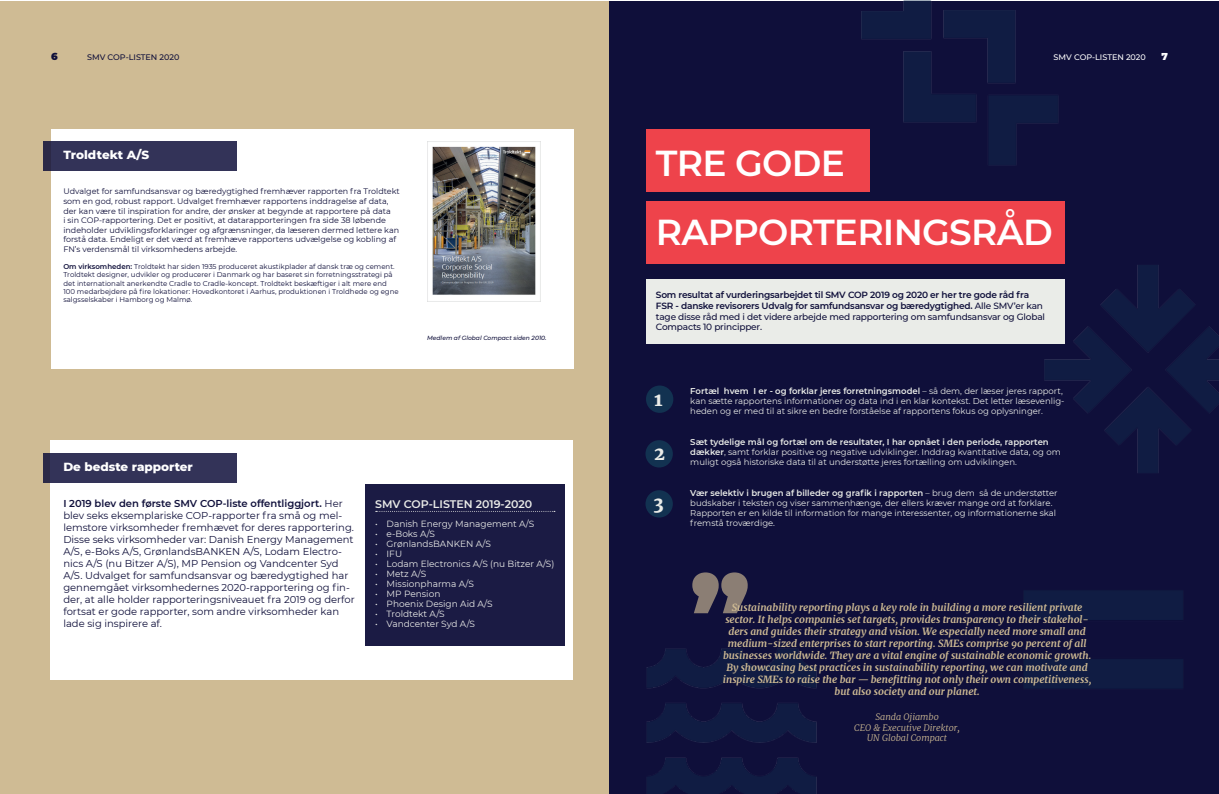
<style>
.page{position:relative;width:1219px;height:794px;background:#fff}
.page>*{position:absolute;margin:0;border:0;box-sizing:border-box;transform-origin:0 0}
.t1{font:900 100px "Montserrat";color:#cfbb94}
.t2{font:600 36px/69.2px "Montserrat";letter-spacing:-.02em;color:#fff}
.t3{font:900 18px "Merriweather";color:#eaece8}
.t4{font:800 12px "Montserrat";color:#fff}
.t5{font:600 11px "Montserrat";letter-spacing:-.005em;color:#eaebe8}
.t6{font:italic 700 10px/12px "Merriweather";color:#cfbb94;text-align:center}
.t7{font:10px/12px "Montserrat";color:#0f0f3a}
.t8{font:900 10px "Montserrat";color:#0f0f3a}
.t9{font:900 10px "Montserrat";color:#fff}
.t10{font:600 9px/10.8px "Montserrat";letter-spacing:-.02em;color:#0f0f3a}
.t11{font:9px "Montserrat";color:#eaebe8}
.t12{font:italic 300 9px/10.8px "Merriweather";color:#cfbb94;text-align:center}
.t13{font:8.5px/10.2px "Montserrat";color:#eaece8}
.t14{font:8px/9.6px "Montserrat";color:#0f0f3a}
.t15{font:500 8px "Montserrat";color:#0f0f3a}
.t16{font:500 8px "Montserrat";color:#fff}
.t17{font:7px/8.4px "Montserrat";color:#0f0f3a}
.t18{font:italic 500 6px "Montserrat";color:#0f0f3a}
.s1{font-weight:600}
.s2{font-weight:500}
</style>
<div class="page">
<div style="left:0;top:1px;width:609px;height:793px;background:#cfbb94"></div>
<div style="left:609px;top:1px;width:610px;height:793px;background:#0f0f3a"></div>
<div style="left:51px;top:129px;width:522px;height:239px;background:#fff"></div>
<div style="left:646px;top:129px;width:223px;height:62px;background:#ee434b"></div>
<div style="left:646px;top:201px;width:418px;height:63px;background:#ee434b"></div>
<div style="left:646px;top:279px;width:418px;height:64px;background:#eaece8"></div>
<div style="left:44px;top:141px;width:193px;height:30px;background:#333358"></div>
<div style="left:646px;top:385px;width:27px;height:28px;background:#123251;border-radius:50%"></div>
<div style="left:645px;top:490px;width:28px;height:27px;background:#123251;border-radius:50%"></div>
<div style="left:645px;top:440px;width:28px;height:27px;background:#123251;border-radius:50%"></div>
<div style="left:50px;top:440px;width:522px;height:240px;background:#fff"></div>
<div style="left:44px;top:453px;width:193px;height:29px;background:#333358"></div>
<img style="left:785px;top:0;width:274px;height:192px">
<img style="left:646px;top:648px;width:171px;height:146px">
<img style="left:1024px;top:591px;width:159px;height:97px">
<img style="left:1023px;top:259px;width:196px;height:214px">
<img style="left:427px;top:141px;width:114px;height:160px">
<div style="left:365px;top:484px;width:200px;height:161px;background:#1b1b44"></div>
<svg style="left:376px;top:511px;width:179px;height:1px"></svg>
<p class="t8" style="left:51px;top:49px;width:8px">6</p>
<p class="t15" style="left:87px;top:51px;width:94px">SMV COP-LISTEN 2020</p>
<p class="t16" style="left:1054px;top:51px;width:94px">SMV COP-LISTEN 2020</p>
<p class="t9" style="left:1162px;top:49px;width:8px">7</p>
<h3 class="t4" style="left:63px;top:146px;width:87px">Troldtekt A/S</h3>
<p class="t14" style="left:63px;top:186px;width:338px">Udvalget for samfundsansvar og bæredygtighed fremhæver rapporten fra Troldtekt som en god, robust rapport. Udvalget fremhæver rapportens inddragelse af data, der kan være til inspiration for andre, der ønsker at begynde at rapportere på data<br>i sin COP-rapportering. Det er positivt, at datarapporteringen fra side 38 løbende indeholder udviklingsforklaringer og afgrænsninger, da læseren dermed lettere kan forstå data. Endeligt er det værd at fremhæve rapportens udvælgelse og kobling af FN’s verdensmål til virksomhedens arbejde.</p>
<p class="t17" style="left:63px;top:262px;width:337px"><span class="s1">Om virksomheden:</span> Troldtekt har siden 1935 produceret akustikplader af dansk træ og cement.<br>Troldtekt designer, udvikler og producerer i Danmark og har baseret sin forretningsstrategi på det internationalt anerkendte Cradle to Cradle-koncept. Troldtekt beskæftiger i alt mere end 100 medarbejdere på fire lokationer: Hovedkontoret i Aarhus, produktionen i Troldhede og egne salgsselskaber i Hamborg og Malmø.</p>
<p class="t18" style="left:427px;top:333px;width:121px">Medlem af Global Compact siden 2010.</p>
<h3 class="t4" style="left:63px;top:458px;width:131px">De bedste rapporter</h3>
<p class="t7" style="left:63px;top:497px;width:293px"><span class="s1">I 2019 blev den første SMV COP-liste offentliggjort.</span> Her blev seks eksemplariske COP-rapporter fra små og mel&shy;lemstore virksomheder fremhævet for deres rapportering.<br>Disse seks virksomheder var: Danish Energy Management A/S, e-Boks A/S, GrønlandsBANKEN A/S, Lodam Electro&shy;nics A/S (nu Bitzer A/S), MP Pension og Vandcenter Syd A/S. Udvalget for samfundsansvar og bæredygtighed har gennemgået virksomhedernes 2020-rapportering og fin&shy;der, at alle holder rapporteringsniveauet fra 2019 og derfor fortsat er gode rapporter, som andre virksomheder kan lade sig inspirere af.</p>
<p class="t5" style="left:375px;top:496px;width:158px">SMV COP-LISTEN 2019-2020</p>
<p class="t11" style="left:375px;top:517px;width:161px">• Danish Energy Management A/S</p>
<p class="t11" style="left:375px;top:527px;width:61px">• e-Boks A/S</p>
<p class="t11" style="left:375px;top:537px;width:117px">• GrønlandsBANKEN A/S</p>
<p class="t11" style="left:375px;top:547px;width:28px">• IFU</p>
<p class="t11" style="left:375px;top:557px;width:181px">• Lodam Electronics A/S (nu Bitzer A/S)</p>
<p class="t11" style="left:375px;top:567px;width:53px">• Metz A/S</p>
<p class="t11" style="left:375px;top:577px;width:100px">• Missionpharma A/S</p>
<p class="t11" style="left:375px;top:587px;width:67px">• MP Pension</p>
<p class="t11" style="left:375px;top:597px;width:119px">• Phoenix Design Aid A/S</p>
<p class="t11" style="left:375px;top:607px;width:71px">• Troldtekt A/S</p>
<p class="t11" style="left:375px;top:617px;width:101px">• Vandcenter Syd A/S</p>
<h2 class="t2" style="left:656px;top:127px;width:398px">TRE GODE<br>RAPPORTERINGSRÅD</h2>
<p class="t10" style="left:656px;top:289px;width:391px">Som resultat af vurderingsarbejdet til SMV COP 2019 og 2020 er her tre gode råd fra FSR - danske revisorers Udvalg for samfundsansvar og bæredygtighed. <span class="s2">Alle SMV’er kan tage disse råd med i det videre arbejde med rapportering om samfundsansvar og Global Compacts 10 principper.</span></p>
<h3 class="t3" style="left:654px;top:386px;width:10px">1</h3>
<h3 class="t3" style="left:654px;top:441px;width:12px">2</h3>
<h3 class="t3" style="left:653px;top:490px;width:12px">3</h3>
<p class="t13" style="left:690px;top:385px;width:376px"><span class="s1">Fortæl hvem I er - og forklar jeres forretningsmodel</span> – så dem, der læser jeres rapport, kan sætte rapportens informationer og data ind i en klar kontekst. Det letter læsevenlig&shy;heden og er med til at sikre en bedre forståelse af rapportens fokus og oplysninger.</p>
<p class="t13" style="left:690px;top:436px;width:372px"><span class="s1">Sæt tydelige mål og fortæl om de resultater, I har opnået i den periode, rapporten dækker</span>, samt forklar positive og negative udviklinger. Inddrag kvantitative data, og om muligt også historiske data til at understøtte jeres fortælling om udviklingen.</p>
<p class="t13" style="left:690px;top:487px;width:369px"><span class="s1">Vær selektiv i brugen af billeder og grafik i rapporten</span> – brug dem så de understøtter budskaber i teksten og viser sammenhænge, der ellers kræver mange ord at forklare.<br>Rapporten er en kilde til information for mange interessenter, og informationerne skal fremstå troværdige.</p>
<h1 class="t1" style="left:690px;top:537px;width:61px">”</h1>
<p class="t6" style="left:723px;top:600px;width:370px">Sustainability reporting plays a key role in building a more resilient private sector. It helps companies set targets, provides transparency to their stakehol&shy;ders and guides their strategy and vision. We especially need more small and medium-sized enterprises to start reporting. SMEs comprise 90 percent of all businesses worldwide. They are a vital engine of sustainable economic growth.<br>By showcasing best practices in sustainability reporting, we can motivate and inspire SMEs to raise the bar — benefitting not only their own competitiveness, but also society and our planet.</p>
<p class="t12" style="left:854px;top:711px;width:107px">Sanda Ojiambo<br>CEO &amp; Executive Direktor,<br>UN Global Compact</p>
</div>
